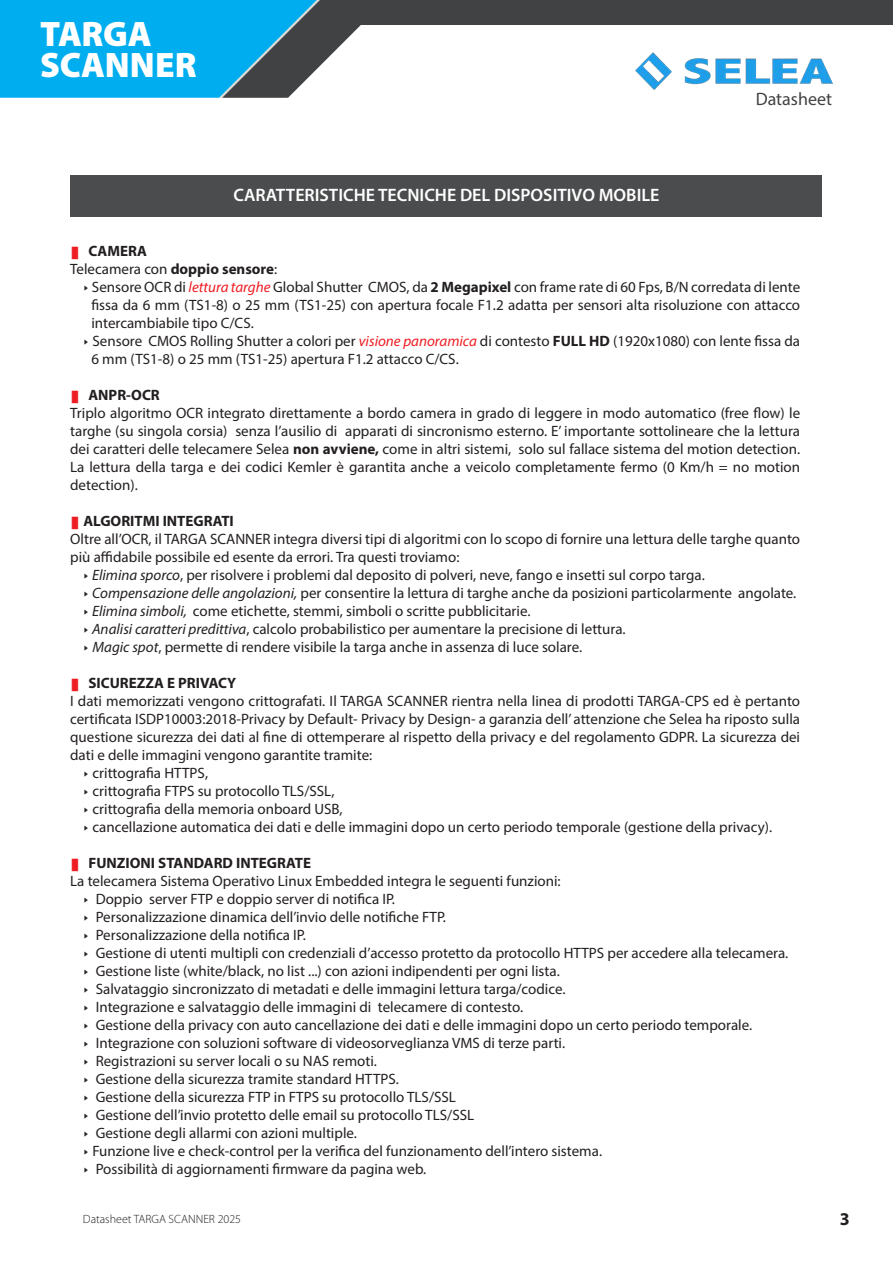
<style>
.page{position:relative;width:893px;height:1263px;background:#fff}
.page>*{position:absolute;margin:0;border:0;box-sizing:border-box;transform-origin:0 0}
.t1{font:900 35.55px "Myriad Pro";letter-spacing:-.005em;color:#fff}
.t2{font:600 18px "Myriad Pro";color:#fff}
.t3{font:18px "Myriad Pro";color:#414243}
.t4{font:700 18px "Myriad Pro";color:#231f20}
.t5{font:15px/18px "Myriad Pro";color:#231f20;text-align:justify}
.t6{font:700 15px "Myriad Pro";color:#231f20}
.t7{font:300 12px "Myriad Pro";color:#231f20}
.s1{color:#ee1d23}
.s2{font-weight:700}
.s3{font-style:italic;color:#ee1d23}
.s4{font-style:italic}
</style>
<div class="page">
<img style="left:635px;top:52px;width:197px;height:37px">
<svg style="left:0;top:0;width:386px;height:98px;background:#2ba8d7"></svg>
<div style="left:326px;top:0;width:567px;height:24px;background:#414243"></div>
<div style="left:71px;top:175px;width:751px;height:41px;background:#4b4c4d"></div>
<p class="t1" style="left:40px;top:14px;width:113px">TARGA</p>
<p class="t1" style="left:40px;top:45px;width:158px">SCANNER</p>
<p class="t2" style="left:233px;top:183px;width:428px">CARATTERISTICHE TECNICHE DEL DISPOSITIVO MOBILE</p>
<p class="t3" style="left:756px;top:88px;width:78px">Datasheet</p>
<p class="t6" style="left:70px;top:241px;width:78px"><span class="s1">▌</span> CAMERA</p>
<p class="t5" style="left:70px;top:259px;width:209px">Telecamera con <span class="s2">doppio sensore</span>:</p>
<p class="t5" style="left:91px;top:277px;width:710px">Sensore OCR di <span class="s3">lettura targhe</span> Global Shutter CMOS, da <span class="s2">2 Megapixel</span> con frame rate di 60 Fps, B/N corredata di lente fissa da 6 mm (TS1-8) o 25 mm (TS1-25) con apertura focale F1.2 adatta per sensori alta risoluzione con attacco intercambiabile tipo C/CS.</p>
<p class="t5" style="left:91px;top:331px;width:710px">Sensore CMOS Rolling Shutter a colori per <span class="s3">visione panoramica</span> di contesto <span class="s2">FULL HD</span> (1920x1080) con lente fissa da<br>6 mm (TS1-8) o 25 mm (TS1-25) apertura F1.2 attacco C/CS.</p>
<p class="t6" style="left:70px;top:385px;width:91px"><span class="s1">▌</span> ANPR-OCR</p>
<p class="t5" style="left:70px;top:403px;width:731px">Triplo algoritmo OCR integrato direttamente a bordo camera in grado di leggere in modo automatico (free flow) le targhe (su singola corsia) senza l’ausilio di apparati di sincronismo esterno. E’ importante sottolineare che la lettura dei caratteri delle telecamere Selea <span class="s2">non avviene,</span> come in altri sistemi, solo sul fallace sistema del motion detection.<br>La lettura della targa e dei codici Kemler è garantita anche a veicolo completamente fermo (0 Km/h = no motion detection).</p>
<p class="t6" style="left:70px;top:511px;width:165px"><span class="s1">▌</span>ALGORITMI INTEGRATI</p>
<p class="t5" style="left:70px;top:529px;width:731px">Oltre all’OCR, il TARGA SCANNER integra diversi tipi di algoritmi con lo scopo di fornire una lettura delle targhe quanto più affidabile possibile ed esente da errori. Tra questi troviamo:</p>
<p class="t5" style="left:92px;top:565px;width:614px"><span class="s4">Elimina sporco</span>, per risolvere i problemi dal deposito di polveri, neve, fango e insetti sul corpo targa.</p>
<p class="t5" style="left:92px;top:583px;width:706px"><span class="s4">Compensazione delle angolazioni,</span> per consentire la lettura di targhe anche da posizioni particolarmente angolate.</p>
<p class="t5" style="left:92px;top:601px;width:440px"><span class="s4">Elimina simboli,</span> come etichette, stemmi, simboli o scritte pubblicitarie.</p>
<p class="t5" style="left:92px;top:619px;width:535px"><span class="s4">Analisi caratteri predittiva</span>, calcolo probabilistico per aumentare la precisione di lettura.</p>
<p class="t5" style="left:92px;top:637px;width:491px"><span class="s4">Magic spot</span>, permette di rendere visibile la targa anche in assenza di luce solare.</p>
<p class="t6" style="left:70px;top:673px;width:168px"><span class="s1">▌</span> SICUREZZA E PRIVACY</p>
<p class="t5" style="left:70px;top:691px;width:731px">I dati memorizzati vengono crittografati. Il TARGA SCANNER rientra nella linea di prodotti TARGA-CPS ed è pertanto certificata ISDP10003:2018-Privacy by Default- Privacy by Design- a garanzia dell’ attenzione che Selea ha riposto sulla questione sicurezza dei dati al fine di ottemperare al rispetto della privacy e del regolamento GDPR. La sicurezza dei dati e delle immagini vengono garantite tramite:</p>
<p class="t5" style="left:92px;top:763px;width:117px">crittografia HTTPS,</p>
<p class="t5" style="left:92px;top:781px;width:244px">crittografia FTPS su protocollo TLS/SSL,</p>
<p class="t5" style="left:92px;top:799px;width:252px">crittografia della memoria onboard USB,</p>
<p class="t5" style="left:92px;top:817px;width:681px">cancellazione automatica dei dati e delle immagini dopo un certo periodo temporale (gestione della privacy).</p>
<p class="t6" style="left:70px;top:853px;width:242px"><span class="s1">▌</span> FUNZIONI STANDARD INTEGRATE</p>
<p class="t5" style="left:70px;top:871px;width:492px">La telecamera Sistema Operativo Linux Embedded integra le seguenti funzioni:</p>
<p class="t5" style="left:96px;top:889px;width:301px">Doppio server FTP e doppio server di notifica IP.</p>
<p class="t5" style="left:96px;top:907px;width:352px">Personalizzazione dinamica dell’invio delle notifiche FTP.</p>
<p class="t5" style="left:96px;top:925px;width:212px">Personalizzazione della notifica IP.</p>
<p class="t5" style="left:96px;top:943px;width:694px">Gestione di utenti multipli con credenziali d’accesso protetto da protocollo HTTPS per accedere alla telecamera.</p>
<p class="t5" style="left:96px;top:961px;width:466px">Gestione liste (white/black, no list ...) con azioni indipendenti per ogni lista.</p>
<p class="t5" style="left:96px;top:979px;width:471px">Salvataggio sincronizzato di metadati e delle immagini lettura targa/codice.</p>
<p class="t5" style="left:96px;top:997px;width:429px">Integrazione e salvataggio delle immagini di telecamere di contesto.</p>
<p class="t5" style="left:96px;top:1015px;width:658px">Gestione della privacy con auto cancellazione dei dati e delle immagini dopo un certo periodo temporale.</p>
<p class="t5" style="left:96px;top:1033px;width:471px">Integrazione con soluzioni software di videosorveglianza VMS di terze parti.</p>
<p class="t5" style="left:96px;top:1051px;width:283px">Registrazioni su server locali o su NAS remoti.</p>
<p class="t5" style="left:96px;top:1069px;width:305px">Gestione della sicurezza tramite standard HTTPS.</p>
<p class="t5" style="left:96px;top:1087px;width:362px">Gestione della sicurezza FTP in FTPS su protocollo TLS/SSL</p>
<p class="t5" style="left:96px;top:1105px;width:380px">Gestione dell’invio protetto delle email su protocollo TLS/SSL</p>
<p class="t5" style="left:96px;top:1123px;width:263px">Gestione degli allarmi con azioni multiple.</p>
<p class="t5" style="left:92px;top:1141px;width:511px">Funzione live e check-control per la verifica del funzionamento dell’intero sistema.</p>
<p class="t5" style="left:96px;top:1159px;width:332px">Possibilità di aggiornamenti firmware da pagina web.</p>
<p class="t7" style="left:83px;top:1212px;width:160px">Datasheet TARGA SCANNER 2025</p>
<p class="t4" style="left:840px;top:1208px;width:11px">3</p>
</div>
